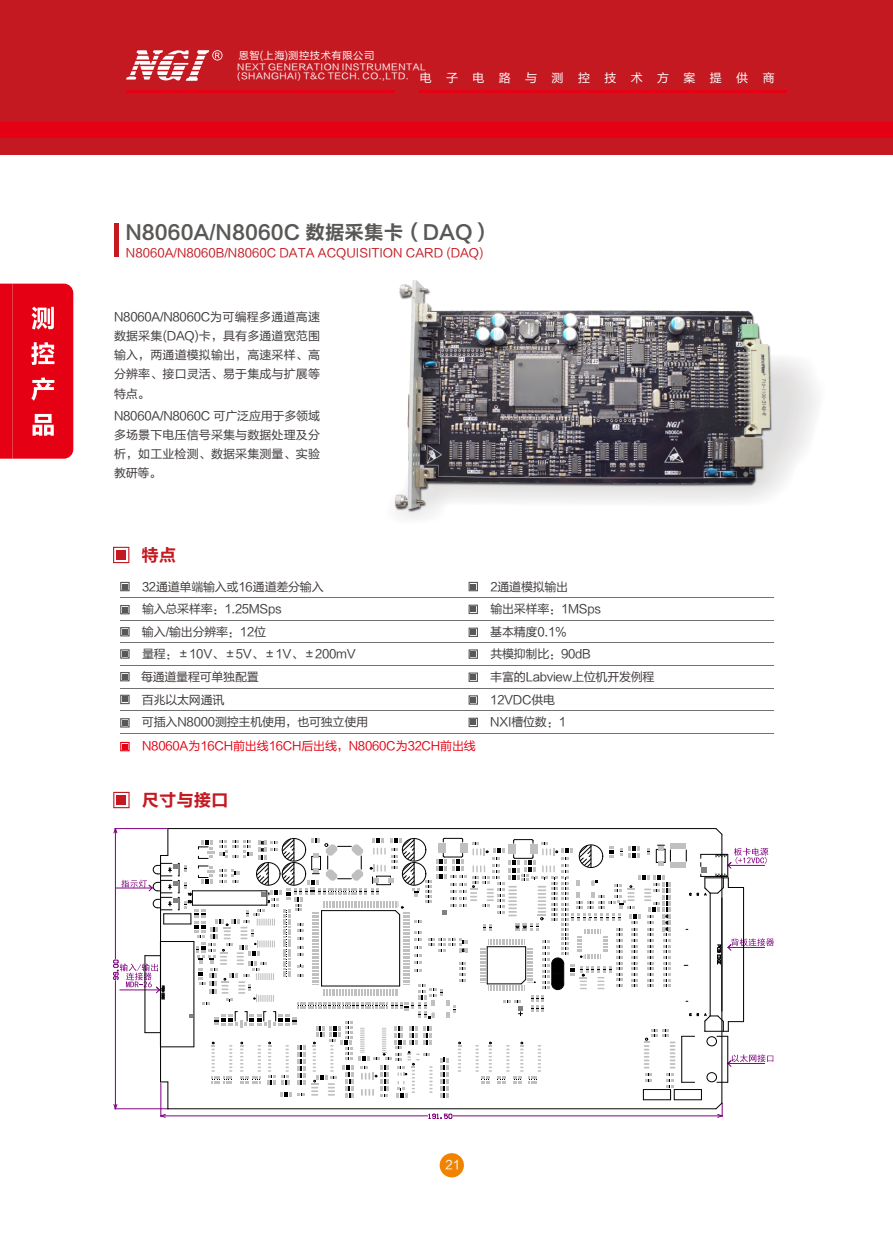
<style>
.page{position:relative;width:893px;height:1238px;background:#fff}
.page>*{position:absolute;margin:0;border:0;box-sizing:border-box;transform-origin:0 0}
.t1{font:19.5px "FZLTCHJW GB1 0";color:#595857}
.t2{font:17.4px "FZLTCHJW GB1 0";color:#c41921}
.t3{font:12.15px "FZLTHJW GB1 0";color:#fff}
.t4{font:12px/19.2px "FZLTHJW GB1 0";letter-spacing:-.02em;color:#3e3a39;text-align:justify}
.t5{font:12px "FZLTHJW GB1 0";color:#c41921}
.t6{font:12px "FZLTHJW GB1 0";letter-spacing:-.02em;color:#e60013}
.t7{font:12px "FZLTHJW GB1 0";letter-spacing:1.2em;color:#fff}
.t8{font:10.2px "FZLTHJW GB1 0";letter-spacing:.055em;color:#fff}
.t9{font:8.7px/8.7px "FZLTHJW GB1 0";letter-spacing:.055em;color:#fff;scale:1.07 1}
</style>
<div class="page">
<div style="left:440px;top:1153px;width:24px;height:24px;background:#f08300;border-radius:50%"></div>
<svg style="left:0;top:283px;width:73px;height:175px"></svg>
<svg style="left:394px;top:358px;width:424px;height:161px"></svg>
<div style="left:113px;top:791px;width:17px;height:17px;border:1px solid #c41921"></div>
<div style="left:117px;top:795px;width:9px;height:9px;background:#c41921"></div>
<svg style="left:113px;top:828px;width:661px;height:291px"></svg>
<div style="left:256px;top:862px;width:24px;height:23px;border:1px solid #000;border-radius:50%"></div>
<div style="left:402px;top:862px;width:24px;height:23px;border:1px solid #000;border-radius:50%"></div>
<div style="left:402px;top:838px;width:24px;height:23px;border:1px solid #000;border-radius:50%"></div>
<div style="left:579px;top:844px;width:24px;height:23px;border:1px solid #000;border-radius:50%"></div>
<div style="left:282px;top:862px;width:24px;height:23px;border:1px solid #000;border-radius:50%"></div>
<div style="left:282px;top:838px;width:24px;height:23px;border:1px solid #000;border-radius:50%"></div>
<div style="left:114px;top:223px;width:5px;height:34px;background:#c41921"></div>
<img style="left:395px;top:345px;width:377px;height:167px">
<img style="left:396px;top:280px;width:373px;height:228px">
<div style="left:113px;top:546px;width:16px;height:17px;border:1px solid #c41921"></div>
<div style="left:116px;top:550px;width:10px;height:9px;background:#c41921"></div>
<hr style="left:121px;top:597px;width:653px;height:1px;background:#717171">
<hr style="left:121px;top:620px;width:653px;height:1px;background:#717171">
<hr style="left:121px;top:642px;width:653px;height:1px;background:#717171">
<hr style="left:121px;top:664px;width:653px;height:1px;background:#717171">
<hr style="left:121px;top:687px;width:653px;height:1px;background:#717171">
<hr style="left:121px;top:710px;width:653px;height:1px;background:#717171">
<div style="left:120px;top:627px;width:10px;height:9px;border:1px solid #595857"></div>
<svg style="left:122px;top:629px;width:5px;height:5px"></svg>
<div style="left:120px;top:649px;width:10px;height:9px;border:1px solid #595857"></div>
<svg style="left:122px;top:651px;width:5px;height:5px"></svg>
<div style="left:469px;top:649px;width:9px;height:9px;border:1px solid #595857"></div>
<svg style="left:471px;top:651px;width:5px;height:5px"></svg>
<div style="left:120px;top:582px;width:10px;height:9px;border:1px solid #595857"></div>
<svg style="left:122px;top:584px;width:5px;height:5px"></svg>
<div style="left:469px;top:582px;width:9px;height:9px;border:1px solid #595857"></div>
<svg style="left:471px;top:584px;width:5px;height:5px"></svg>
<div style="left:120px;top:605px;width:10px;height:9px;border:1px solid #595857"></div>
<svg style="left:122px;top:607px;width:5px;height:5px"></svg>
<div style="left:469px;top:604px;width:9px;height:10px;border:1px solid #595857"></div>
<svg style="left:471px;top:606px;width:5px;height:6px"></svg>
<div style="left:120px;top:672px;width:10px;height:9px;border:1px solid #595857"></div>
<svg style="left:122px;top:674px;width:5px;height:5px"></svg>
<div style="left:469px;top:672px;width:9px;height:10px;border:1px solid #595857"></div>
<svg style="left:471px;top:674px;width:5px;height:5px"></svg>
<div style="left:120px;top:694px;width:10px;height:10px;border:1px solid #595857"></div>
<svg style="left:122px;top:696px;width:5px;height:6px"></svg>
<div style="left:469px;top:695px;width:9px;height:9px;border:1px solid #595857"></div>
<svg style="left:471px;top:697px;width:5px;height:5px"></svg>
<div style="left:120px;top:718px;width:10px;height:9px;border:1px solid #595857"></div>
<svg style="left:122px;top:720px;width:5px;height:5px"></svg>
<div style="left:469px;top:717px;width:9px;height:10px;border:1px solid #595857"></div>
<svg style="left:471px;top:719px;width:5px;height:6px"></svg>
<div style="left:469px;top:627px;width:9px;height:10px;border:1px solid #595857"></div>
<svg style="left:471px;top:629px;width:5px;height:6px"></svg>
<hr style="left:121px;top:733px;width:653px;height:1px;background:#717171">
<div style="left:120px;top:741px;width:10px;height:10px;border:1px solid #e60013"></div>
<svg style="left:122px;top:744px;width:5px;height:5px"></svg>
<div style="left:0;top:0;width:893px;height:155px;background:#c41921"></div>
<div style="left:0;top:123px;width:893px;height:15px;background:#e60013"></div>
<hr style="left:420px;top:91px;width:367px;height:2px;background:#e60013">
<svg style="left:126px;top:50px;width:97px;height:31px"></svg>
<hr style="left:126px;top:91px;width:269px;height:2px;background:#e60013">
<p class="t8" style="left:239px;top:50px;width:137px">恩智(上海)测控技术有限公司</p>
<p class="t9" style="left:237px;top:63px;width:178px">NEXT GENERATION INSTRUMENTAL (SHANGHAI) T&amp;C TECH. CO.,LTD.</p>
<p class="t7" style="left:420px;top:71px;width:356px">电子电路与测控技术方案提供商</p>
<h1 class="t1" style="left:125px;top:222px;width:368px">N8060A/N8060C 数据采集卡（DAQ）</h1>
<p class="t5" style="left:126px;top:246px;width:359px">N8060A/N8060B/N8060C DATA ACQUISITION CARD (DAQ)</p>
<p class="t4" style="left:114px;top:307px;width:207px">N8060A/N8060C为可编程多通道高速数据采集(DAQ)卡，具有多通道宽范围输入，两通道模拟输出，高速采样、高分辨率、接口灵活、易于集成与扩展等特点。</p>
<p class="t4" style="left:114px;top:406px;width:207px">N8060A/N8060C 可广泛应用于多领域多场景下电压信号采集与数据处理及分析，如工业检测、数据采集测量、实验教研等。</p>
<h2 class="t2" style="left:142px;top:545px;width:36px">特点</h2>
<p class="t4" style="left:142px;top:577px;width:183px">32通道单端输入或16通道差分输入</p>
<p class="t4" style="left:490px;top:577px;width:79px">2通道模拟输出</p>
<p class="t4" style="left:142px;top:600px;width:141px">输入总采样率：1.25MSps</p>
<p class="t4" style="left:490px;top:598px;width:112px;line-height:22.5px">输出采样率：1MSps基本精度0.1%</p>
<p class="t4" style="left:142px;top:621px;width:215px;line-height:22px">输入/输出分辨率：12位<br>量程：±10V、±5V、±1V、±200mV</p>
<p class="t4" style="left:490px;top:644px;width:102px">共模抑制比：90dB</p>
<p class="t4" style="left:141px;top:667px;width:119px">每通道量程可单独配置</p>
<p class="t4" style="left:490px;top:667px;width:166px">丰富的Labview上位机开发例程</p>
<p class="t4" style="left:142px;top:690px;width:84px">百兆以太网通讯</p>
<p class="t4" style="left:490px;top:690px;width:66px">12VDC供电</p>
<p class="t4" style="left:142px;top:713px;width:228px">可插入N8000测控主机使用，也可独立使用</p>
<p class="t4" style="left:490px;top:712px;width:77px">NXI槽位数：1</p>
<p class="t6" style="left:142px;top:739px;width:335px">N8060A为16CH前出线16CH后出线，N8060C为32CH前出线</p>
<h2 class="t2" style="left:142px;top:790px;width:88px">尺寸与接口</h2>
<p class="t3" style="left:446px;top:1157px;width:16px">21</p>
</div>
